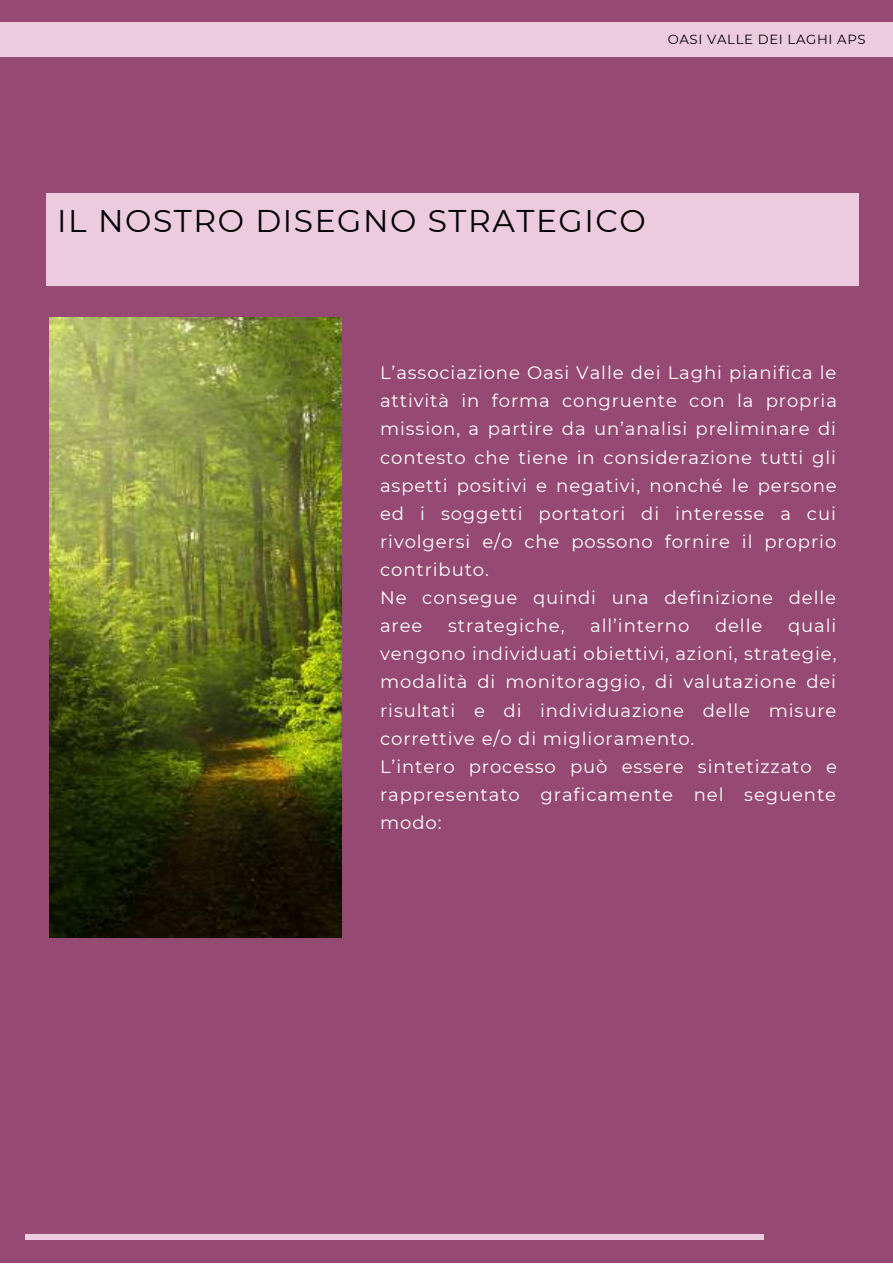
<style>
.page{position:relative;width:893px;height:1264px;background:#fff}
.page>*{position:absolute;margin:0;border:0;box-sizing:border-box;transform-origin:0 0}
.t1{font:31.35px "Montserrat";letter-spacing:.05em;color:#000}
.t2{font:18px/28px "Montserrat";letter-spacing:.05em;color:#fff}
.t3{font:13.2px "Montserrat";letter-spacing:.05em;color:#000}
</style>
<div class="page">
<div style="left:0;top:0;width:892px;height:1262px;background:#964972"></div>
<div style="left:25px;top:1234px;width:739px;height:5px;background:#eccbdf"></div>
<div style="left:0;top:22px;width:892px;height:34px;background:#eccbdf"></div>
<div style="left:47px;top:193px;width:811px;height:93px;background:#eccbdf"></div>
<img style="left:49px;top:317px;width:293px;height:620px">
<p class="t3" style="left:667px;top:32px;width:199px">OASI VALLE DEI LAGHI APS</p>
<h1 class="t1" style="left:57px;top:201px;width:590px">IL NOSTRO DISEGNO STRATEGICO</h1>
<p class="t2" style="left:380px;top:359px;width:458px">L’associazione Oasi Valle dei Laghi pianifica le attività in forma congruente con la propria mission, a partire da un’analisi preliminare di contesto che tiene in considerazione tutti gli aspetti positivi e negativi, nonché le persone ed i soggetti portatori di interesse a cui rivolgersi e/o che possono fornire il proprio contributo.<br>Ne consegue quindi una definizione delle aree</p>
<p class="t2" style="left:448px;top:611px;width:118px">strategiche,</p>
<p class="t2" style="left:590px;top:611px;width:101px">all’interno</p>
<p class="t2" style="left:715px;top:611px;width:49px">delle</p>
<p class="t2" style="left:380px;top:611px;width:458px;text-indent:408px">quali vengono individuati obiettivi, azioni, strategie, modalità di monitoraggio, di valutazione dei risultati e di individuazione delle misure correttive e/o di miglioramento.<br>L’intero processo può essere sintetizzato e rappresentato graficamente nel seguente modo:</p>
</div>
